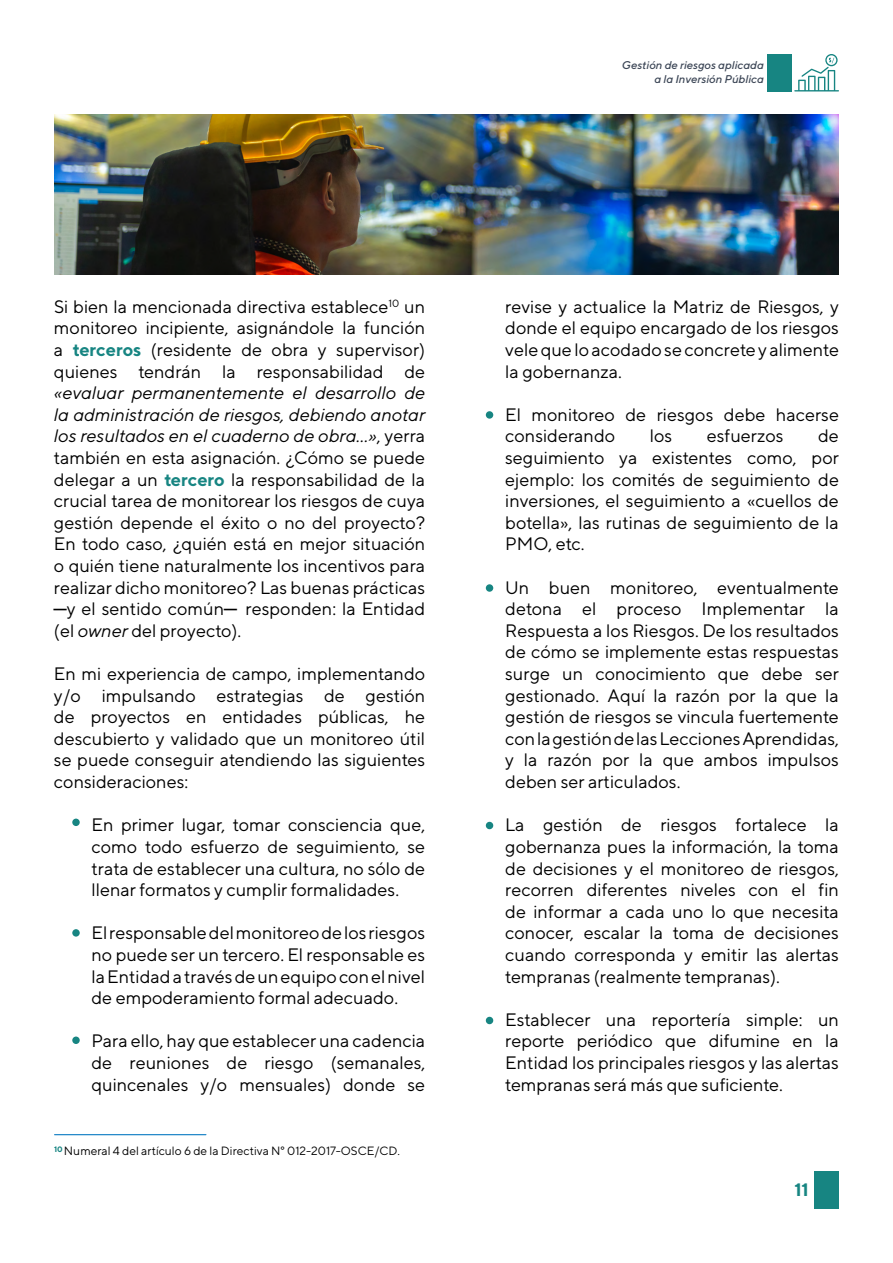
<style>
.page{position:relative;width:893px;height:1263px;background:#fff}
.page>*{position:absolute;margin:0;border:0;box-sizing:border-box;transform-origin:0 0}
.t1{font:18px/21.6px "TT Norms";color:#000;text-align:justify}
.t2{font:700 18px "TT Norms";color:#178582}
.t3{font:12px "TT Norms";color:#000}
.t4{font:italic 500 11.25px/13.5px "TT Norms";color:#3d4757;text-align:right}
.s1{font-weight:700;color:#178582}
.s2{font-style:italic}
.s3{font-family:"Arial";font-weight:700}
</style>
<div class="page">
<svg style="left:794px;top:54px;width:45px;height:37px"></svg>
<div style="left:767px;top:54px;width:25px;height:38px;background:#178582"></div>
<div style="left:815px;top:1171px;width:24px;height:38px;background:#178582"></div>
<img style="left:54px;top:115px;width:785px;height:159px">
<div style="left:72px;top:819px;width:8px;height:7px;background:#178582;border-radius:50%"></div>
<div style="left:72px;top:929px;width:8px;height:7px;background:#178582;border-radius:50%"></div>
<div style="left:72px;top:1036px;width:8px;height:8px;background:#178582;border-radius:50%"></div>
<div style="left:486px;top:411px;width:7px;height:8px;background:#178582;border-radius:50%"></div>
<div style="left:486px;top:584px;width:7px;height:8px;background:#178582;border-radius:50%"></div>
<div style="left:486px;top:822px;width:7px;height:7px;background:#178582;border-radius:50%"></div>
<div style="left:486px;top:1017px;width:7px;height:7px;background:#178582;border-radius:50%"></div>
<hr style="left:55px;top:1134px;width:151px;height:1px;background:#0a7ac2">
<p class="t4" style="left:622px;top:58px;width:143px">Gestión de riesgos aplicada a la Inversión Pública</p>
<p class="t1" style="left:54px;top:295px;width:373px">Si bien la mencionada directiva establece<sup>10</sup> un monitoreo incipiente, asignándole la función a <span class="s1">terceros</span> (residente de obra y supervisor) quienes tendrán la responsabilidad de</p>
<p class="t1" style="left:54px;top:382px;width:373px"><span class="s2">«evaluar permanentemente el desarrollo de la administración de riesgos, debiendo anotar los resultados en el cuaderno de obra…»</span>, yerra también en esta asignación. ¿Cómo se puede delegar a un <span class="s1">tercero</span> la responsabilidad de la crucial tarea de monitorear los riesgos de cuya gestión depende el éxito o no del proyecto?<br>En todo caso, ¿quién está en mejor situación o quién tiene naturalmente los incentivos para realizar dicho monitoreo? Las buenas prácticas <span class="s3">─</span>y el sentido común<span class="s3">─</span> responden: la Entidad (el <span class="s2">owner</span> del proyecto).</p>
<p class="t1" style="left:54px;top:662px;width:373px">En mi experiencia de campo, implementando y/o impulsando estrategias de gestión de proyectos en entidades públicas, he descubierto y validado que un monitoreo útil se puede conseguir atendiendo las siguientes consideraciones:</p>
<p class="t1" style="left:91px;top:814px;width:335px">En primer lugar, tomar consciencia que, como todo esfuerzo de seguimiento, se trata de establecer una cultura, no sólo de llenar formatos y cumplir formalidades.</p>
<p class="t1" style="left:91px;top:922px;width:335px">El responsable del monitoreo de los riesgos no puede ser un tercero. El responsable es la Entidad a través de un equipo con el nivel de empoderamiento formal adecuado.</p>
<p class="t1" style="left:91px;top:1030px;width:335px">Para ello, hay que establecer una cadencia de reuniones de riesgo (semanales, quincenales y/o mensuales) donde se</p>
<p class="t3" style="left:54px;top:1143px;width:348px"><sup>10</sup> Numeral 4 del artículo 6 de la Directiva N° 012-2017-OSCE/CD.</p>
<p class="t1" style="left:505px;top:295px;width:335px">revise y actualice la Matriz de Riesgos, y donde el equipo encargado de los riesgos vele que lo acodado se concrete y alimente la gobernanza.</p>
<p class="t1" style="left:505px;top:403px;width:335px">El monitoreo de riesgos debe hacerse considerando</p>
<p class="t1" style="left:650px;top:425px;width:24px">los</p>
<p class="t1" style="left:707px;top:425px;width:78px">esfuerzos</p>
<p class="t1" style="left:505px;top:425px;width:335px;text-indent:313px">de seguimiento ya existentes como, por ejemplo: los comités de seguimiento de inversiones, el seguimiento a «cuellos de botella», las rutinas de seguimiento de la PMO, etc.</p>
<p class="t1" style="left:505px;top:576px;width:335px">Un buen monitoreo, eventualmente detona el proceso Implementar la Respuesta a los Riesgos. De los resultados de cómo se implemente estas respuestas surge un conocimiento que debe ser gestionado. Aquí la razón por la que la gestión de riesgos se vincula fuertemente con la gestión de las Lecciones Aprendidas, y la razón por la que ambos impulsos deben ser articulados.</p>
<p class="t1" style="left:505px;top:814px;width:335px">La gestión de riesgos fortalece la gobernanza pues la información, la toma de decisiones y el monitoreo de riesgos, recorren diferentes niveles con el fin de informar a cada uno lo que necesita conocer, escalar la toma de decisiones cuando corresponda y emitir las alertas tempranas (realmente tempranas).</p>
<p class="t1" style="left:505px;top:1008px;width:335px">Establecer una reportería simple: un reporte periódico que difumine en la Entidad los principales riesgos y las alertas tempranas será más que suficiente.</p>
<p class="t2" style="left:794px;top:1178px;width:16px">11</p>
</div>
